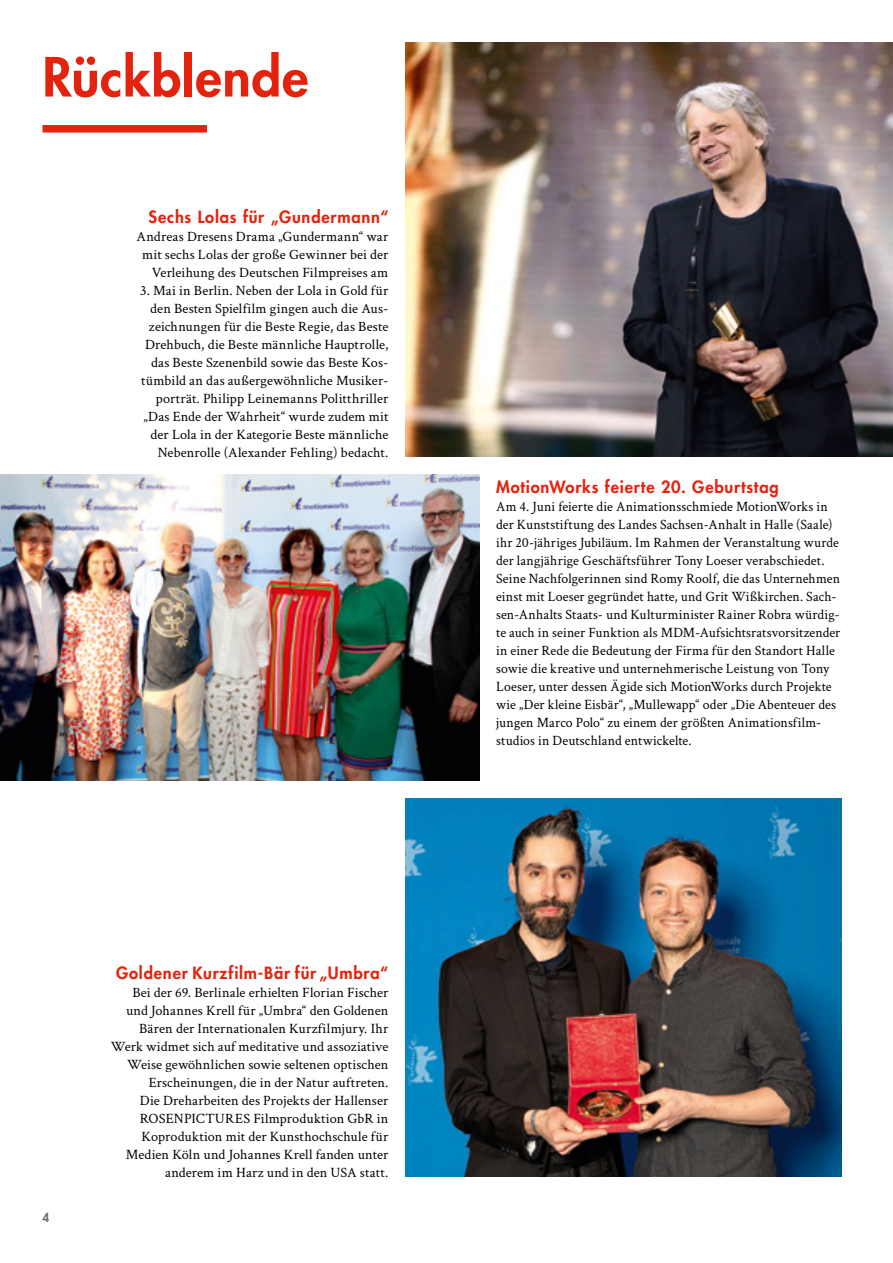
<style>
.page{position:relative;width:893px;height:1263px;background:#fff}
.page>*{position:absolute;margin:0;border:0;box-sizing:border-box;transform-origin:0 0}
.t1{font:800 52.5px "Futura Std";letter-spacing:.015em;color:#e4230e}
.t2{font:800 16.5px "Futura Std";letter-spacing:.05em;color:#e4230e}
.t3{font:14.25px/18px "Crimson Text";letter-spacing:.01em;color:#000;text-align:right}
.t4{font:800 12px "Futura Std";color:#677169}
</style>
<div class="page">
<div style="left:43px;top:125px;width:164px;height:8px;background:#e4230e"></div>
<img style="left:405px;top:799px;width:437px;height:378px">
<img style="left:0;top:475px;width:479px;height:306px">
<img style="left:405px;top:43px;width:488px;height:414px">
<h1 class="t1" style="left:43px;top:44px;width:267px">Rückblende</h1>
<p class="t2" style="left:149px;top:206px;width:241px">Sechs Lolas für „Gundermann“</p>
<p class="t3" style="left:136px;top:226px;width:253px">Andreas Dresens Drama „Gundermann“ war mit sechs Lolas der große Gewinner bei der<br>Verleihung des Deutschen Filmpreises am</p>
<p class="t3" style="left:140px;top:280px;width:250px">3. Mai in Berlin. Neben der Lola in Gold für den Besten Spielfilm gingen auch die Aus&shy;zeichnungen für die Beste Regie, das Beste Drehbuch, die Beste männliche Hauptrolle, das Beste Szenenbild sowie das Beste Kos&shy;tümbild an das außergewöhnliche Musiker&shy;porträt. Philipp Leinemanns Politthriller „Das Ende der Wahrheit“ wurde zudem mit der Lola in der Kategorie Beste männliche Nebenrolle (Alexander Fehling) bedacht.</p>
<p class="t4" style="left:43px;top:1210px;width:8px">4</p>
<p class="t2" style="left:116px;top:962px;width:274px">Goldener Kurzfilm-Bär für „Umbra“</p>
<p class="t3" style="left:111px;top:982px;width:279px">Bei der 69. Berlinale erhielten Florian Fischer und Johannes Krell für „Umbra“ den Goldenen Bären der Internationalen Kurzfilmjury. Ihr Werk widmet sich auf meditative und assoziative Weise gewöhnlichen sowie seltenen optischen Erscheinungen, die in der Natur auftreten.<br>Die Dreharbeiten des Projekts der Hallenser ROSENPICTURES Filmproduktion GbR in Koproduktion mit der Kunsthochschule für Medien Köln und Johannes Krell fanden unter anderem im Harz und in den USA statt.</p>
<p class="t2" style="left:496px;top:476px;width:284px">MotionWorks feierte 20. Geburtstag</p>
<p class="t3" style="left:496px;top:496px;width:346px;text-align:left">Am 4. Juni feierte die Animationsschmiede MotionWorks in der Kunststiftung des Landes Sachsen-Anhalt in Halle (Saale) ihr 20-jähriges Jubiläum. Im Rahmen der Veranstaltung wurde der langjährige Geschäftsführer Tony Loeser verabschiedet.<br>Seine Nachfolgerinnen sind Romy Roolf, die das Unternehmen einst mit Loeser gegründet hatte, und Grit Wißkirchen. Sach&shy;sen-Anhalts Staats- und Kulturminister Rainer Robra würdig&shy;te auch in seiner Funktion als MDM-Aufsichtsratsvorsitzender in einer Rede die Bedeutung der Firma für den Standort Halle sowie die kreative und unternehmerische Leistung von Tony Loeser, unter dessen Ägide sich MotionWorks durch Projekte wie „Der kleine Eisbär“, „Mullewapp“ oder „Die Abenteuer des jungen Marco Polo“ zu einem der größten Animationsfilm&shy;studios in Deutschland entwickelte.</p>
</div>
